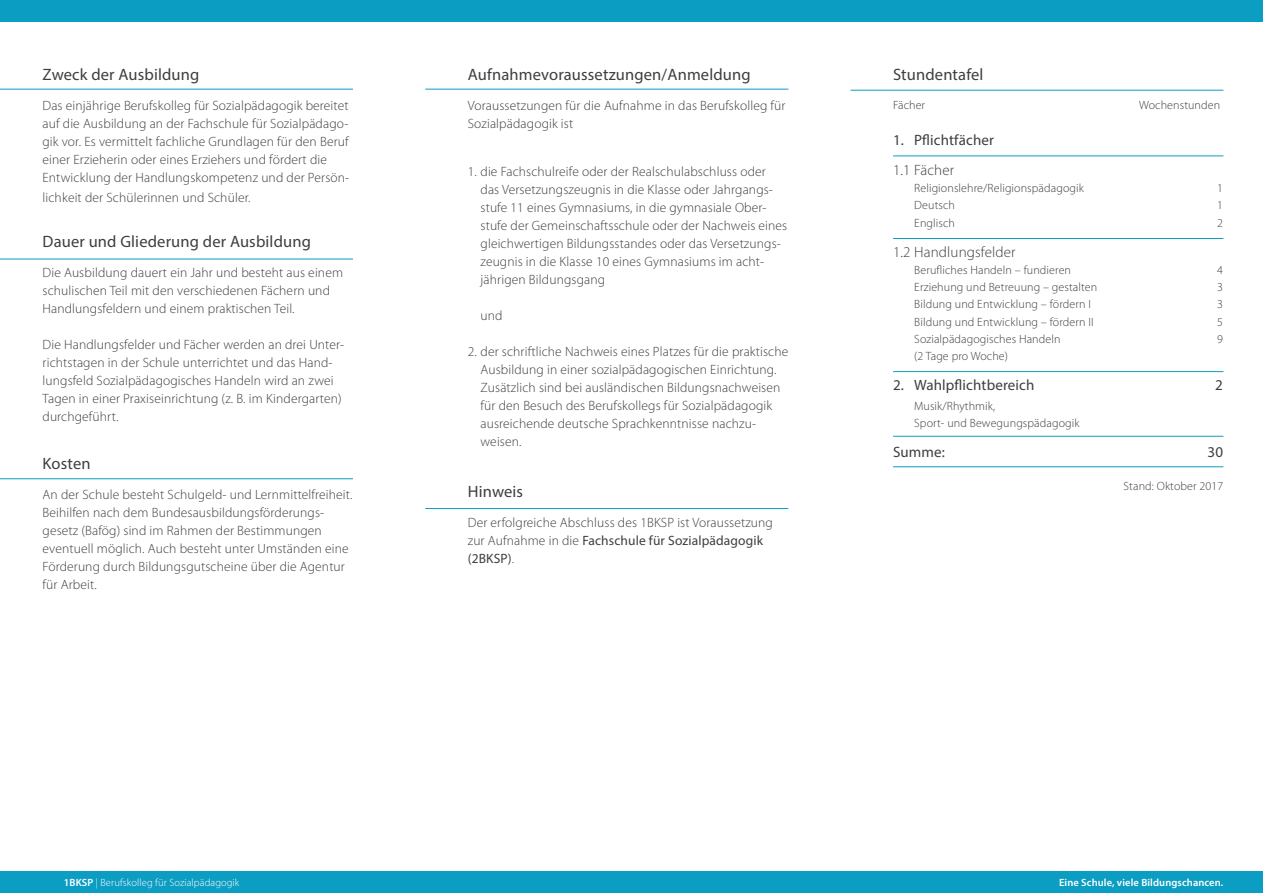
<style>
.page{position:relative;width:1263px;height:893px;background:#fff}
.page>*{position:absolute;margin:0;border:0;box-sizing:border-box;transform-origin:0 0}
.t1{font:16.5px "Myriad Pro";letter-spacing:.01em;color:#3e3e3f}
.t2{font:15px "Myriad Pro";letter-spacing:.01em;color:#3e3e3f}
.t3{font:300 15px "Myriad Pro";letter-spacing:.01em;color:#3e3e3f}
.t4{font:300 13.5px/18px "Myriad Pro";letter-spacing:.01em;color:#3e3e3f}
.t5{font:300 12px/17.2px "Myriad Pro";letter-spacing:.01em;color:#3e3e3f}
.t6{font:300 10.5px "Myriad Pro";letter-spacing:.01em;color:#fff}
.t7{font:600 10.5px "Myriad Pro";letter-spacing:.01em;color:#fff}
.s1{font-weight:400}
.s2{font-weight:600}
</style>
<div class="page">
<div style="left:0;top:872px;width:1263px;height:21px;background:#0c9dc3"></div>
<div style="left:0;top:0;width:1263px;height:21px;background:#0c9dc3"></div>
<hr style="left:0;top:89px;width:353px;height:1px;background:#0c9dc3">
<hr style="left:425px;top:89px;width:363px;height:1px;background:#0c9dc3">
<hr style="left:425px;top:508px;width:363px;height:1px;background:#0c9dc3">
<hr style="left:0;top:478px;width:353px;height:1px;background:#0c9dc3">
<hr style="left:0;top:259px;width:353px;height:1px;background:#0c9dc3">
<hr style="left:850px;top:90px;width:373px;height:1px;background:#0c9dc3">
<hr style="left:893px;top:238px;width:330px;height:1px;background:#0c9dc3">
<hr style="left:893px;top:371px;width:330px;height:1px;background:#0c9dc3">
<hr style="left:893px;top:156px;width:330px;height:1px;background:#0c9dc3">
<hr style="left:893px;top:436px;width:330px;height:1px;background:#0c9dc3">
<hr style="left:893px;top:466px;width:330px;height:1px;background:#0c9dc3">
<p class="t1" style="left:43px;top:65px;width:158px">Zweck der Ausbildung</p>
<p class="t4" style="left:43px;top:97px;width:308px">Das einjährige Berufskolleg für Sozialpädagogik bereitet auf die Ausbildung an der Fachschule für Sozialpädago&shy;gik vor. Es vermittelt fachliche Grundlagen für den Beruf einer Erzieherin oder eines Erziehers und fördert die Entwicklung der Handlungskompetenz und der Persön-</p>
<p class="t4" style="left:43px;top:189px;width:209px">lichkeit der Schülerinnen und Schüler.</p>
<p class="t1" style="left:43px;top:231px;width:270px">Dauer und Gliederung der Ausbildung</p>
<p class="t4" style="left:43px;top:264px;width:302px">Die Ausbildung dauert ein Jahr und besteht aus einem schulischen Teil mit den verschiedenen Fächern und<br>Handlungsfeldern und einem praktischen Teil.</p>
<p class="t4" style="left:43px;top:336px;width:303px">Die Handlungsfelder und Fächer werden an drei Unter&shy;richtstagen in der Schule unterrichtet und das Hand&shy;lungsfeld Sozialpädagogisches Handeln wird an zwei Tagen in einer Praxiseinrichtung (z. B. im Kindergarten) durchgeführt.</p>
<p class="t1" style="left:43px;top:453px;width:50px">Kosten</p>
<p class="t4" style="left:43px;top:486px;width:311px">An der Schule besteht Schulgeld- und Lernmittelfreiheit.<br>Beihilfen nach dem Bundesausbildungsförderungs&shy;gesetz (Bafög) sind im Rahmen der Bestimmungen eventuell möglich. Auch besteht unter Umständen eine Förderung durch Bildungsgutscheine über die Agentur für Arbeit.</p>
<p class="t1" style="left:468px;top:65px;width:284px">Aufnahmevoraussetzungen/Anmeldung</p>
<p class="t4" style="left:468px;top:97px;width:319px">Voraussetzungen für die Aufnahme in das Berufskolleg für<br>Sozialpädagogik ist</p>
<p class="t4" style="left:480px;top:163px;width:308px;text-indent:-13px">1. die Fachschulreife oder der Realschulabschluss oder das Versetzungszeugnis in die Klasse oder Jahrgangs&shy;stufe 11 eines Gymnasiums, in die gymnasiale Ober&shy;stufe der Gemeinschaftsschule oder der Nachweis eines gleichwertigen Bildungsstandes oder das Versetzungs&shy;zeugnis in die Klasse 10 eines Gymnasiums im acht&shy;jährigen Bildungsgang</p>
<p class="t4" style="left:480px;top:307px;width:24px">und</p>
<p class="t4" style="left:480px;top:343px;width:309px;text-indent:-13px">2. der schriftliche Nachweis eines Platzes für die praktische Ausbildung in einer sozialpädagogischen Einrichtung.<br>Zusätzlich sind bei ausländischen Bildungsnachweisen für den Besuch des Berufskollegs für Sozialpädagogik ausreichende deutsche Sprachkenntnisse nachzu&shy;weisen.</p>
<p class="t1" style="left:468px;top:482px;width:57px">Hinweis</p>
<p class="t4" style="left:468px;top:514px;width:307px">Der erfolgreiche Abschluss des 1BKSP ist Voraussetzung zur Aufnahme in die <span class="s1">Fachschule für Sozialpädagogik (2BKSP)</span>.</p>
<p class="t1" style="left:893px;top:65px;width:92px">Stundentafel</p>
<p class="t5" style="left:893px;top:96px;width:34px">Fächer</p>
<p class="t5" style="left:1139px;top:96px;width:83px">Wochenstunden</p>
<p class="t2" style="left:893px;top:131px;width:103px">1. Pflichtfächer</p>
<p class="t3" style="left:893px;top:162px;width:63px">1.1 Fächer</p>
<p class="t5" style="left:914px;top:180px;width:171px">Religionslehre/Religionspädagogik</p>
<p class="t5" style="left:1217px;top:180px;width:7px">1</p>
<p class="t5" style="left:914px;top:197px;width:42px">Deutsch</p>
<p class="t5" style="left:1217px;top:197px;width:7px">1</p>
<p class="t5" style="left:914px;top:214px;width:42px">Englisch</p>
<p class="t5" style="left:1217px;top:214px;width:7px">2</p>
<p class="t3" style="left:893px;top:243px;width:124px">1.2 Handlungsfelder</p>
<p class="t5" style="left:914px;top:261px;width:158px">Berufliches Handeln – fundieren</p>
<p class="t5" style="left:1217px;top:261px;width:7px">4</p>
<p class="t5" style="left:914px;top:279px;width:185px">Erziehung und Betreuung – gestalten</p>
<p class="t5" style="left:1217px;top:279px;width:7px">3</p>
<p class="t5" style="left:914px;top:296px;width:178px">Bildung und Entwicklung – fördern I</p>
<p class="t5" style="left:1217px;top:296px;width:7px">3</p>
<p class="t5" style="left:914px;top:313px;width:181px">Bildung und Entwicklung – fördern II</p>
<p class="t5" style="left:1217px;top:313px;width:7px">5</p>
<p class="t5" style="left:914px;top:330px;width:148px">Sozialpädagogisches Handeln</p>
<p class="t5" style="left:1217px;top:330px;width:7px">9</p>
<p class="t5" style="left:914px;top:348px;width:95px">(2 Tage pro Woche)</p>
<p class="t2" style="left:893px;top:376px;width:143px">2. Wahlpflichtbereich</p>
<p class="t2" style="left:1215px;top:376px;width:9px">2</p>
<p class="t5" style="left:914px;top:397px;width:167px">Musik/Rhythmik,<br>Sport- und Bewegungspädagogik</p>
<p class="t2" style="left:893px;top:443px;width:54px">Summe:</p>
<p class="t2" style="left:1207px;top:443px;width:17px">30</p>
<p class="t5" style="left:1123px;top:477px;width:101px">Stand: Oktober 2017</p>
<p class="t6" style="left:64px;top:877px;width:177px"><span class="s2">1BKSP</span> | Berufskolleg für Sozialpädagogik</p>
<p class="t7" style="left:1059px;top:876px;width:166px">Eine Schule, viele Bildungschancen.</p>
</div>
